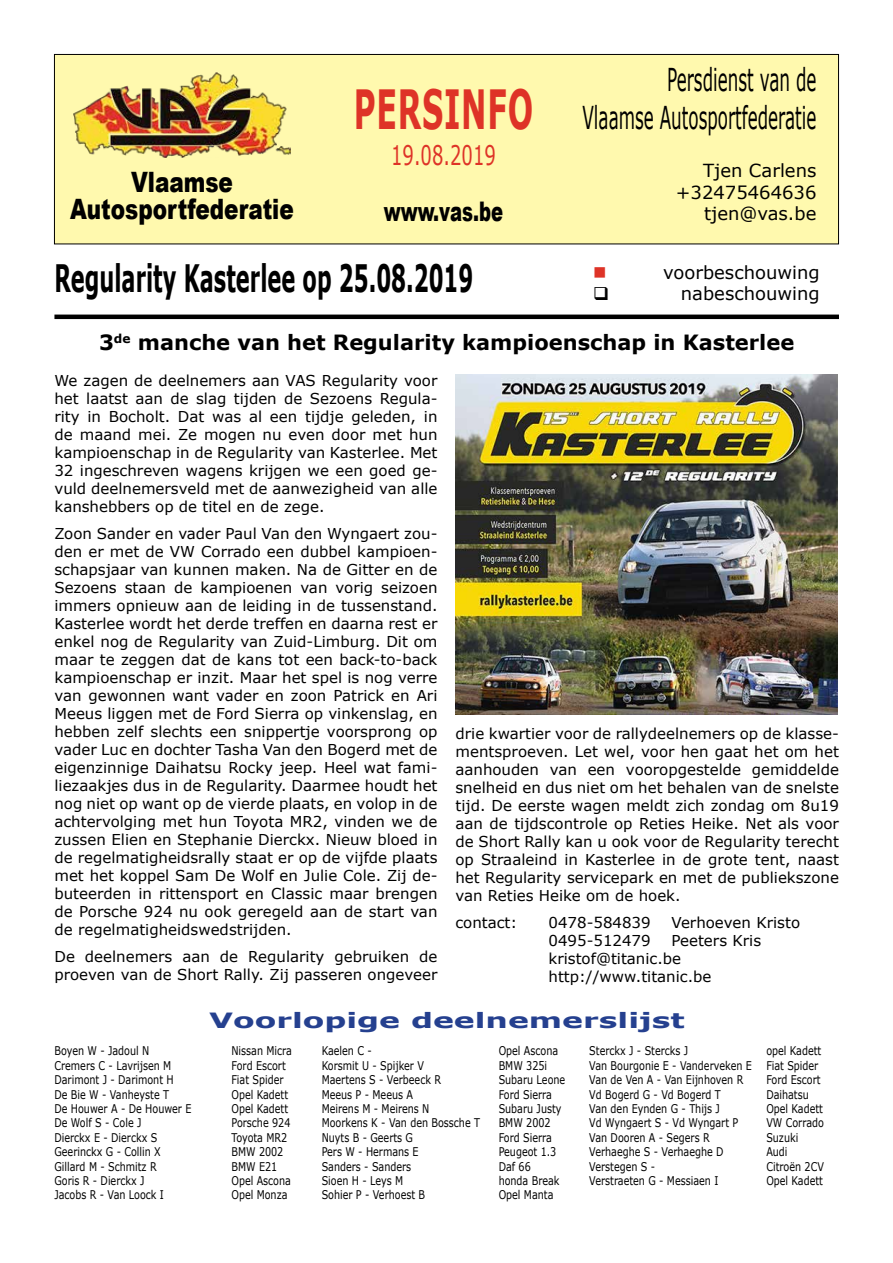
<style>
.page{position:relative;width:893px;height:1263px;background:#fff}
.page>*{position:absolute;margin:0;border:0;box-sizing:border-box;transform-origin:0 0}
.t1{font:700 54px "Verdana";letter-spacing:.025em;color:#de3327;scale:.56 1}
.t2{font:700 37.8px "Verdana";color:#000;scale:.56 1}
.t3{font:31.5px/37.8px "Verdana";color:#000;text-align:right;scale:.53 1}
.t4{font:900 28.05px/27px "Arial";color:#000;text-align:center;scale:.77 1}
.t5{font:900 27px "Arial";color:#000;scale:.67 1}
.t6{font:27px "Verdana";color:#de3327;scale:.67 1}
.t7{font:700 21px "Verdana";color:#000}
.t8{font:700 21px "Verdana";color:#25408f;scale:1.5 1}
.t9{font:18px/21.6px "Verdana";color:#000;text-align:right}
.t10{font:18px "Wingdings";color:#de3327}
.t11{font:15px/18px "Verdana";color:#000;text-align:justify}
.t12{font:12px/14.4px "Verdana";color:#000;scale:.8 1}
</style>
<div class="page">
<div style="left:54px;top:54px;width:784px;height:190px;background:#fff9ae"></div>
<div style="left:54px;top:54px;width:785px;height:190px;border:1px solid #000"></div>
<hr style="left:54px;top:315px;width:785px;height:4px;background:#000">
<img style="left:73px;top:73px;width:218px;height:85px">
<img style="left:455px;top:374px;width:383px;height:340px">
<h3 class="t4" style="left:70px;top:168px;width:292px">Vlaamse<br>Autosportfederatie</h3>
<h1 class="t1" style="left:354px;top:75px;width:322px">PERSINFO</h1>
<h3 class="t6" style="left:391px;top:136px;width:158px">19.08.2019</h3>
<h3 class="t5" style="left:384px;top:192px;width:180px">www.vas.be</h3>
<h3 class="t3" style="left:582px;top:61px;width:443px">Persdienst van de<br>Vlaamse Autosportfederatie</h3>
<p class="t9" style="left:676px;top:160px;width:142px">Tjen Carlens +32475464636 tjen@vas.be</p>
<h2 class="t2" style="left:54px;top:255px;width:750px">Regularity Kasterlee op 25.08.2019</h2>
<p class="t10" style="left:593px;top:262px;width:15px">■</p>
<p class="t9" style="left:663px;top:261px;width:158px">voorbeschouwing</p>
<p class="t9" style="left:681px;top:283px;width:140px">nabeschouwing</p>
<h3 class="t7" style="left:99px;top:329px;width:697px">3<sup>de</sup> manche van het Regularity kampioenschap in Kasterlee</h3>
<p class="t11" style="left:54px;top:371px;width:385px">We zagen de deelnemers aan VAS Regularity voor het laatst aan de slag tijden de Sezoens Regula&shy;rity in Bocholt. Dat was al een tijdje geleden, in de maand mei. Ze mogen nu even door met hun kampioenschap in de Regularity van Kasterlee. Met 32 ingeschreven wagens krijgen we een goed ge&shy;vuld deelnemersveld met de aanwezigheid van alle kanshebbers op de titel en de zege.</p>
<p class="t11" style="left:54px;top:524px;width:385px">Zoon Sander en vader Paul Van den Wyngaert zou&shy;den er met de VW Corrado een dubbel kampioen&shy;schapsjaar van kunnen maken. Na de Gitter en de Sezoens staan de kampioenen van vorig seizoen immers opnieuw aan de leiding in de tussenstand.<br>Kasterlee wordt het derde treffen en daarna rest er enkel nog de Regularity van Zuid-Limburg. Dit om maar te zeggen dat de kans tot een back-to-back kampioenschap er inzit. Maar het spel is nog verre van gewonnen want vader en zoon Patrick en Ari Meeus liggen met de Ford Sierra op vinkenslag, en hebben zelf slechts een snippertje voorsprong op vader Luc en dochter Tasha Van den Bogerd met de eigenzinnige Daihatsu Rocky jeep. Heel wat fami&shy;liezaakjes dus in de Regularity. Daarmee houdt het nog niet op want op de vierde plaats, en volop in de achtervolging met hun Toyota MR2, vinden we de zussen Elien en Stephanie Dierckx. Nieuw bloed in de regelmatigheidsrally staat er op de vijfde plaats met het koppel Sam De Wolf en Julie Cole. Zij de&shy;buteerden in rittensport en Classic maar brengen de Porsche 924 nu ook geregeld aan de start van de regelmatigheidswedstrijden.</p>
<p class="t11" style="left:54px;top:947px;width:385px">De deelnemers aan de Regularity gebruiken de proeven van de Short Rally. Zij passeren ongeveer</p>
<p class="t11" style="left:455px;top:724px;width:385px">drie kwartier voor de rallydeelnemers op de klasse&shy;mentsproeven. Let wel, voor hen gaat het om het aanhouden van een vooropgestelde gemiddelde snelheid en dus niet om het behalen van de snelste tijd. De eerste wagen meldt zich zondag om 8u19 aan de tijdscontrole op Reties Heike. Net als voor de Short Rally kan u ook voor de Regularity terecht op Straaleind in Kasterlee in de grote tent, naast het Regularity servicepark en met de publiekszone van Reties Heike om de hoek.</p>
<p class="t11" style="left:455px;top:913px;width:63px">contact:</p>
<p class="t11" style="left:548px;top:913px;width:104px">0478-584839</p>
<p class="t11" style="left:671px;top:913px;width:130px">Verhoeven Kristo</p>
<p class="t11" style="left:548px;top:931px;width:104px">0495-512479</p>
<p class="t11" style="left:548px;top:931px;width:214px;text-align:left;text-indent:123px">Peeters Kris kristof@titanic.be http://www.titanic.be</p>
<h3 class="t8" style="left:209px;top:1007px;width:319px">Voorlopige deelnemerslijst</h3>
<p class="t12" style="left:54px;top:1043px;width:120px">Boyen W - Jadoul N</p>
<p class="t12" style="left:231px;top:1043px;width:77px">Nissan Micra</p>
<p class="t12" style="left:54px;top:1058px;width:148px">Cremers C - Lavrijsen M</p>
<p class="t12" style="left:231px;top:1058px;width:69px">Ford Escort</p>
<p class="t12" style="left:54px;top:1072px;width:151px">Darimont J - Darimont H</p>
<p class="t12" style="left:231px;top:1072px;width:67px">Fiat Spider</p>
<p class="t12" style="left:54px;top:1087px;width:145px">De Bie W - Vanheyste T</p>
<p class="t12" style="left:231px;top:1087px;width:72px">Opel Kadett</p>
<p class="t12" style="left:54px;top:1101px;width:173px">De Houwer A - De Houwer E</p>
<p class="t12" style="left:231px;top:1101px;width:72px">Opel Kadett</p>
<p class="t12" style="left:54px;top:1115px;width:110px">De Wolf S - Cole J</p>
<p class="t12" style="left:231px;top:1115px;width:75px">Porsche 924</p>
<p class="t12" style="left:54px;top:1130px;width:130px">Dierckx E - Dierckx S</p>
<p class="t12" style="left:231px;top:1130px;width:71px">Toyota MR2</p>
<p class="t12" style="left:54px;top:1144px;width:135px">Geerinckx G - Collin X</p>
<p class="t12" style="left:231px;top:1144px;width:66px">BMW 2002</p>
<p class="t12" style="left:54px;top:1159px;width:129px">Gillard M - Schmitz R</p>
<p class="t12" style="left:231px;top:1159px;width:59px">BMW E21</p>
<p class="t12" style="left:54px;top:1173px;width:114px">Goris R - Dierckx J</p>
<p class="t12" style="left:231px;top:1173px;width:76px">Opel Ascona</p>
<p class="t12" style="left:54px;top:1187px;width:138px">Jacobs R - Van Loock I</p>
<p class="t12" style="left:231px;top:1187px;width:72px">Opel Monza</p>
<p class="t12" style="left:322px;top:1043px;width:64px">Kaelen C -</p>
<p class="t12" style="left:499px;top:1043px;width:76px">Opel Ascona</p>
<p class="t12" style="left:322px;top:1058px;width:129px">Korsmit U - Spijker V</p>
<p class="t12" style="left:499px;top:1058px;width:62px">BMW 325i</p>
<p class="t12" style="left:322px;top:1072px;width:151px">Maertens S - Verbeeck R</p>
<p class="t12" style="left:499px;top:1072px;width:85px">Subaru Leone</p>
<p class="t12" style="left:322px;top:1087px;width:116px">Meeus P - Meeus A</p>
<p class="t12" style="left:499px;top:1087px;width:68px">Ford Sierra</p>
<p class="t12" style="left:322px;top:1101px;width:136px">Meirens M - Meirens N</p>
<p class="t12" style="left:499px;top:1101px;width:80px">Subaru Justy</p>
<p class="t12" style="left:322px;top:1115px;width:199px">Moorkens K - Van den Bossche T</p>
<p class="t12" style="left:499px;top:1115px;width:66px">BMW 2002</p>
<p class="t12" style="left:322px;top:1130px;width:116px">Nuyts B - Geerts G</p>
<p class="t12" style="left:499px;top:1130px;width:68px">Ford Sierra</p>
<p class="t12" style="left:322px;top:1144px;width:123px">Pers W - Hermans E</p>
<p class="t12" style="left:499px;top:1144px;width:74px">Peugeot 1.3</p>
<p class="t12" style="left:322px;top:1159px;width:113px">Sanders - Sanders</p>
<p class="t12" style="left:499px;top:1159px;width:42px">Daf 66</p>
<p class="t12" style="left:322px;top:1173px;width:104px">Sioen H - Leys M</p>
<p class="t12" style="left:499px;top:1173px;width:78px">honda Break</p>
<p class="t12" style="left:322px;top:1187px;width:131px">Sohier P - Verhoest B</p>
<p class="t12" style="left:499px;top:1187px;width:70px">Opel Manta</p>
<p class="t12" style="left:589px;top:1043px;width:291px;text-indent:177px">opel Kadett<br>Van Bourgonie E - Vanderveken E Fiat Spider<br>Van de Ven A - Van Eijnhoven R</p>
<p class="t12" style="left:589px;top:1043px;width:125px">Sterckx J - Stercks J</p>
<p class="t12" style="left:766px;top:1072px;width:69px">Ford Escort</p>
<p class="t12" style="left:589px;top:1087px;width:166px">Vd Bogerd G - Vd Bogerd T</p>
<p class="t12" style="left:766px;top:1087px;width:55px">Daihatsu</p>
<p class="t12" style="left:589px;top:1101px;width:165px">Van den Eynden G - Thijs J</p>
<p class="t12" style="left:766px;top:1101px;width:72px">Opel Kadett</p>
<p class="t12" style="left:589px;top:1115px;width:188px">Vd Wyngaert S - Vd Wyngart P</p>
<p class="t12" style="left:766px;top:1115px;width:73px">VW Corrado</p>
<p class="t12" style="left:589px;top:1130px;width:152px">Van Dooren A - Segers R</p>
<p class="t12" style="left:766px;top:1130px;width:42px">Suzuki</p>
<p class="t12" style="left:589px;top:1144px;width:169px">Verhaeghe S - Verhaeghe D</p>
<p class="t12" style="left:766px;top:1144px;width:28px">Audi</p>
<p class="t12" style="left:589px;top:1159px;width:84px">Verstegen S -</p>
<p class="t12" style="left:766px;top:1159px;width:73px">Citroën 2CV</p>
<p class="t12" style="left:589px;top:1173px;width:163px">Verstraeten G - Messiaen I</p>
<p class="t12" style="left:766px;top:1173px;width:72px">Opel Kadett</p>
</div>
